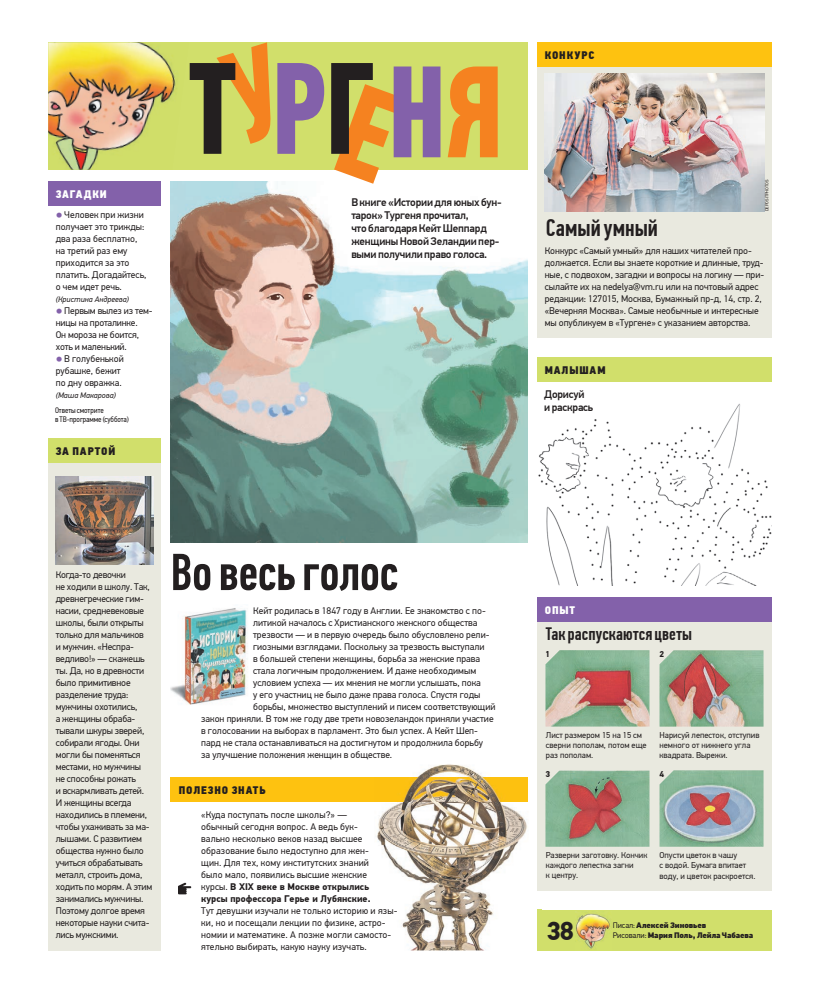
<style>
.page{position:relative;width:820px;height:993px;background:#fff}
.page>*{position:absolute;margin:0;border:0;box-sizing:border-box;transform-origin:0 0}
.t1{font:500 52px "PF Din Text Comp Pro";letter-spacing:-.005em;color:#231f20}
.t2{font:700 26px "PF Din Text Pro";color:#231f20}
.t3{font:500 24px "PF Din Text Comp Pro";color:#231f20}
.t4{font:500 18px "PF Din Text Comp Pro";letter-spacing:.005em;color:#231f20}
.t5{font:500 11px/13px "PF Din Text Pro";letter-spacing:-.02em;color:#231f20}
.t6{font:11px "PF Din Text Cond Pro X Black";letter-spacing:.08em;color:#231f20}
.t7{font:11px "PF Din Text Cond Pro X Black";letter-spacing:.08em;color:#fff}
.t8{font:9.6px/12px "PF Din Text Pro";color:#231f20}
.t9{font:8.5px/10px "PF Din Text Pro";color:#231f20}
.t10{font:700 8.5px "PF Din Text Pro";color:#231f20}
.t11{font:900 8px/10px "PF Din Text Pro";letter-spacing:-.01em;color:#231f20}
.t12{font:8px/9px "PF Din Text Cond Pro";letter-spacing:-.01em;color:#231f20}
.t13{font:italic 8px "PF Din Text Pro";color:#231f20}
.t14{font:4.5px "PF Din Text Pro";color:#231f20}
.s1{font-size:8px;color:#8361aa}
.s2{font-weight:700}
.s3{font-weight:400}
</style>
<div class="page">
<div style="left:537px;top:909px;width:234px;height:41px;background:#d1df6b"></div>
<img style="left:576px;top:913px;width:34px;height:36px">
<img style="left:170px;top:182px;width:357px;height:360px">
<div style="left:537px;top:614px;width:234px;height:276px;background:#e9e9df"></div>
<div style="left:48px;top:444px;width:112px;height:506px;background:#e9e9df"></div>
<div style="left:48px;top:182px;width:112px;height:24px;background:#8361aa"></div>
<div style="left:537px;top:357px;width:234px;height:24px;background:#d1df6b"></div>
<div style="left:537px;top:597px;width:234px;height:24px;background:#8361aa"></div>
<div style="left:48px;top:438px;width:112px;height:24px;background:#d1df6b"></div>
<img style="left:538px;top:403px;width:233px;height:182px">
<img style="left:545px;top:650px;width:104px;height:76px">
<img style="left:545px;top:770px;width:104px;height:76px">
<img style="left:659px;top:650px;width:104px;height:76px">
<img style="left:659px;top:770px;width:104px;height:76px">
<img style="left:55px;top:476px;width:98px;height:88px">
<div style="left:170px;top:777px;width:357px;height:24px;background:#fec210"></div>
<svg style="left:178px;top:882px;width:13px;height:12px"></svg>
<img style="left:170px;top:608px;width:78px;height:97px">
<div style="left:537px;top:51px;width:234px;height:287px;background:#e9e9df"></div>
<img style="left:544px;top:74px;width:220px;height:137px">
<div style="left:537px;top:43px;width:234px;height:24px;background:#fec210"></div>
<img style="left:374px;top:764px;width:167px;height:186px">
<img style="left:537px;top:909px;width:4px;height:41px">
<img style="left:537px;top:764px;width:4px;height:126px">
<img style="left:374px;top:907px;width:23px;height:9px">
<svg style="left:374px;top:919px;width:11px;height:9px"></svg>
<img style="left:374px;top:931px;width:17px;height:7px">
<img style="left:374px;top:777px;width:153px;height:24px">
<div style="left:48px;top:43px;width:479px;height:127px;background:#d1df6b"></div>
<img style="left:48px;top:43px;width:128px;height:127px">
<svg style="left:447px;top:66px;width:50px;height:91px"></svg>
<svg style="left:331px;top:63px;width:109px;height:121px"></svg>
<svg style="left:277px;top:63px;width:47px;height:91px"></svg>
<svg style="left:190px;top:42px;width:80px;height:112px"></svg>
<p class="t6" style="left:544px;top:51px;width:51px">КОНКУРС</p>
<p class="t7" style="left:56px;top:190px;width:52px">ЗАГАДКИ</p>
<p class="t8" style="left:56px;top:209px;width:92px"><span class="s1">●</span> Человек при жизни получает это трижды: два раза бесплатно, на третий раз ему приходится за это платить. Догадайтесь, о чем идет речь.</p>
<p class="t13" style="left:56px;top:294px;width:75px">(Кристина Андреева)</p>
<p class="t8" style="left:56px;top:305px;width:98px"><span class="s1">●</span> Первым вылез из тем&shy;ницы на проталинке.<br>Он мороза не боится, хоть и маленький.</p>
<p class="t8" style="left:56px;top:353px;width:70px"><span class="s1">●</span> В голубенькой рубашке, бежит по дну овражка.</p>
<p class="t13" style="left:56px;top:390px;width:62px">(Маша Макарова)</p>
<p class="t12" style="left:55px;top:406px;width:75px">Ответысмотрите<br>в ТВ-программе (суббота)</p>
<p class="t6" style="left:56px;top:446px;width:61px">ЗА ПАРТОЙ</p>
<p class="t5" style="left:351px;top:196px;width:152px">В книге «Истории для юных бун&shy;тарок» Тургеня прочитал,<br>что благодаря Кейт Шеппард женщины Новой Зеландии пер&shy;выми получили право голоса.</p>
<p class="t8" style="left:56px;top:569px;width:98px">Когда-то девочки<br>не ходили в школу. Так, древнегреческие гим&shy;насии, средневековые школы, были открыты только для мальчиков<br>и мужчин. «Неспра&shy;ведливо!» — скажешь ты. Да, но в древности было примитивное разделение труда: мужчины охотились,<br>а женщины обраба&shy;тывали шкуры зверей, собирали ягоды. Они могли бы поменяться местами, но мужчины не способны рожать<br>и вскармливать детей.<br>И женщины всегда находились в племени, чтобы ухаживать за ма&shy;лышами. С развитием общества нужно было учиться обрабатывать металл, строить дома, ходить по морям. А этим занимались мужчины.<br>Поэтому долгое время некоторые науки счита&shy;лись мужскими.</p>
<p class="t1" style="left:170px;top:551px;width:229px">Вовесьголос</p>
<p class="t8" style="left:253px;top:605px;width:234px">Кейт родилась в 1847 году в Англии. Ее знакомство с по-</p>
<p class="t8" style="left:253px;top:617px;width:226px">литикой началось с Христианского женского общества</p>
<p class="t8" style="left:253px;top:629px;width:238px">трезвости — и в первую очередь было обусловлено рели-</p>
<p class="t8" style="left:253px;top:641px;width:233px">гиозными взглядами. Поскольку за трезвость выступали</p>
<p class="t8" style="left:253px;top:653px;width:228px">в большей степени женщины, борьба за женские права</p>
<p class="t8" style="left:253px;top:665px;width:224px">стала логичным продолжением. И даже необходимым</p>
<p class="t8" style="left:253px;top:677px;width:229px">условием успеха — их мнения не могли услышать, пока</p>
<p class="t8" style="left:253px;top:689px;width:229px">у его участниц не было даже права голоса. Спустя годы</p>
<p class="t8" style="left:253px;top:701px;width:244px">борьбы, множество выступлений и писем соответствующий</p>
<p class="t8" style="left:201px;top:713px;width:294px">закон приняли. В том же году две трети новозеландок приняли участие</p>
<p class="t8" style="left:201px;top:725px;width:278px">в голосовании на выборах в парламент. Это был успех. А Кейт Шеп-</p>
<p class="t8" style="left:201px;top:737px;width:283px">пард не стала останавливаться на достигнутом и продолжила борьбу</p>
<p class="t8" style="left:201px;top:749px;width:192px">за улучшение положения женщин в обществе.</p>
<p class="t6" style="left:179px;top:785px;width:88px">ПОЛЕЗНО ЗНАТЬ</p>
<p class="t8" style="left:201px;top:809px;width:198px">«Куда поступать после школы?» —<br>обычный сегодня вопрос. А ведь бук-<br>вально несколько веков назад высшее образование было недоступно для жен-<br>щин. Для тех, кому институтских знаний<br>было мало, появились высшие женские<br>курсы. <span class="s2">В XIX веке в Москве открылись курсы профессора Герье и Лубянские.<br></span>Тут девушки изучали не только историю и язы&shy;ки, но и посещали лекции по физике, астро&shy;номии и математике. А позже могли самосто&shy;ятельно выбирать, какую науку изучать.</p>
<p class="t3" style="left:545px;top:218px;width:113px">Самый умный</p>
<p class="t14" style="left:765px;top:211px;width:33px;rotate:-90deg">DEPOSITPHOTOS</p>
<p class="t8" style="left:544px;top:245px;width:221px">Конкурс «Самый умный» для наших читателей про&shy;должается. Если вы знаете короткие и длинные, труд&shy;ные, с подвохом, загадки и вопросы на логику — при&shy;сылайте их на nedelya@vm.ru или на почтовый адрес редакции: 127015, Москва, Бумажный пр-д, 14, стр. 2, «Вечерняя Москва». Самые необычные и интересные мы опубликуем в «Тургене» с указанием авторства.</p>
<p class="t6" style="left:544px;top:365px;width:62px">МАЛЫШАМ</p>
<p class="t5" style="left:544px;top:388px;width:51px">Дорисуй и раскрась</p>
<p class="t7" style="left:544px;top:605px;width:32px">ОПЫТ</p>
<p class="t4" style="left:545px;top:626px;width:148px">Такраспускаются цветы</p>
<p class="t10" style="left:545px;top:650px;width:6px">1</p>
<p class="t10" style="left:659px;top:650px;width:6px">2</p>
<p class="t9" style="left:545px;top:730px;width:102px">Лист размером 15 на 15 см сверни пополам, потом еще раз пополам.</p>
<p class="t10" style="left:545px;top:770px;width:6px">3</p>
<p class="t9" style="left:659px;top:730px;width:101px">Нарисуй лепесток, отступив немного от нижнего угла квадрата. Вырежи.</p>
<p class="t10" style="left:659px;top:770px;width:6px">4</p>
<p class="t9" style="left:545px;top:851px;width:103px">Разверни заготовку. Кончик каждого лепестка загни<br>к центру.</p>
<p class="t9" style="left:659px;top:851px;width:97px">Опусти цветок в чашу<br>с водой. Бумага впитает воду, и цветок раскроется.</p>
<p class="t2" style="left:546px;top:920px;width:29px">38</p>
<p class="t11" style="left:612px;top:920px;width:142px"><span class="s3">Писал:</span> Алексей Зиновьев<br><span class="s3">Рисовали:</span> Мария Поль, Лейла Чабаева</p>
</div>
